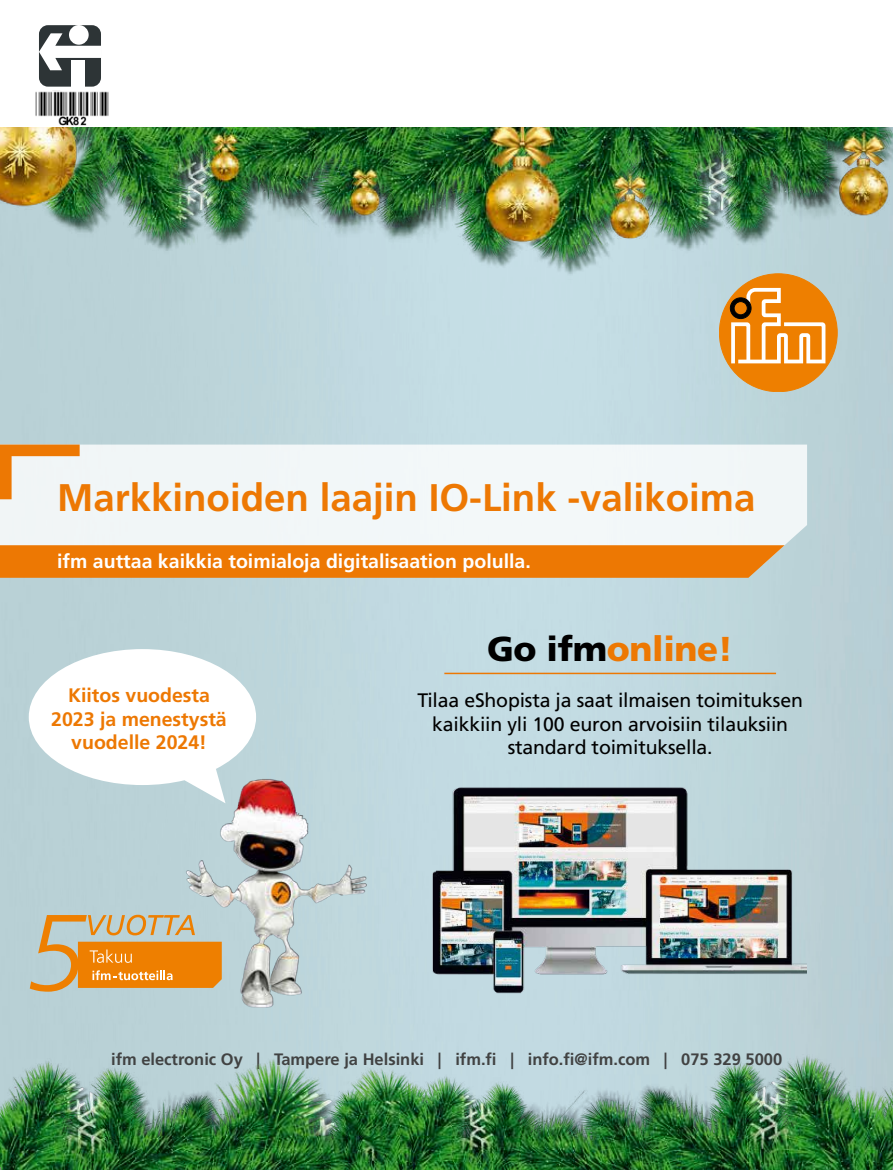
<style>
.page{position:relative;width:893px;height:1170px;background:#fff}
.page>*{position:absolute;margin:0;border:0;box-sizing:border-box;transform-origin:0 0}
.t1{font:700 38.4px "Frutiger LT Com";color:#ed7803}
.t2{font:900 34.5px "Frutiger LT Com";letter-spacing:-.01em;color:#ed7803}
.t3{font:19.5px/23.4px "Frutiger LT Com";letter-spacing:-.01em;color:#000;text-align:center}
.t4{font:700 19.5px "Frutiger LT Com";color:#fff}
.t5{font:700 19.5px/23.4px "Frutiger LT Com";color:#ed7803;text-align:center}
.t6{font:700 16.5px "Frutiger LT Com";color:#414242}
.s1{color:#000}
</style>
<div class="page">
<img style="left:35px;top:92px;width:74px;height:33px">
<svg style="left:39px;top:25px;width:62px;height:62px"></svg>
<div style="left:72px;top:60px;width:13px;height:27px;background:#fff"></div>
<img style="left:0;top:298px;width:893px;height:735px">
<svg style="left:29px;top:649px;width:227px;height:154px"></svg>
<div style="left:719px;top:274px;width:118px;height:117px;background:#ee7f00;border-radius:50%"></div>
<svg style="left:730px;top:298px;width:95px;height:65px"></svg>
<img style="left:162px;top:744px;width:205px;height:288px">
<img style="left:0;top:1033px;width:893px;height:136px">
<img style="left:0;top:127px;width:893px;height:171px">
<img style="left:414px;top:770px;width:392px;height:243px">
<hr style="left:444px;top:672px;width:332px;height:2px;background:#ed7803">
<div style="left:0;top:444px;width:807px;height:120px;background:#f2f7f8"></div>
<div style="left:0;top:545px;width:784px;height:32px;background:#ed7803"></div>
<svg style="left:0;top:444px;width:80px;height:55px"></svg>
<svg style="left:30px;top:914px;width:192px;height:77px;background:#d7a561"></svg>
<h1 class="t1" style="left:57px;top:474px;width:700px">Markkinoiden laajin IO-Link -valikoima</h1>
<p class="t4" style="left:57px;top:549px;width:475px">ifm auttaa kaikkia toimialoja digitalisaation polulla.</p>
<p class="t5" style="left:51px;top:683px;width:177px">Kiitos vuodesta<br>2023 ja menestystä vuodelle 2024!</p>
<h2 class="t2" style="left:487px;top:627px;width:248px"><span class="s1">Go ifm</span>online!</h2>
<p class="t3" style="left:417px;top:689px;width:387px">Tilaa eShopista ja saat ilmaisen toimituksen kaikkiin yli 100 euron arvoisiin tilauksiin standard toimituksella.</p>
<p class="t6" style="left:111px;top:1049px;width:673px">ifm electronic Oy | Tampere ja Helsinki | ifm.fi | info.fi@ifm.com | 075 329 5000</p>
</div>
